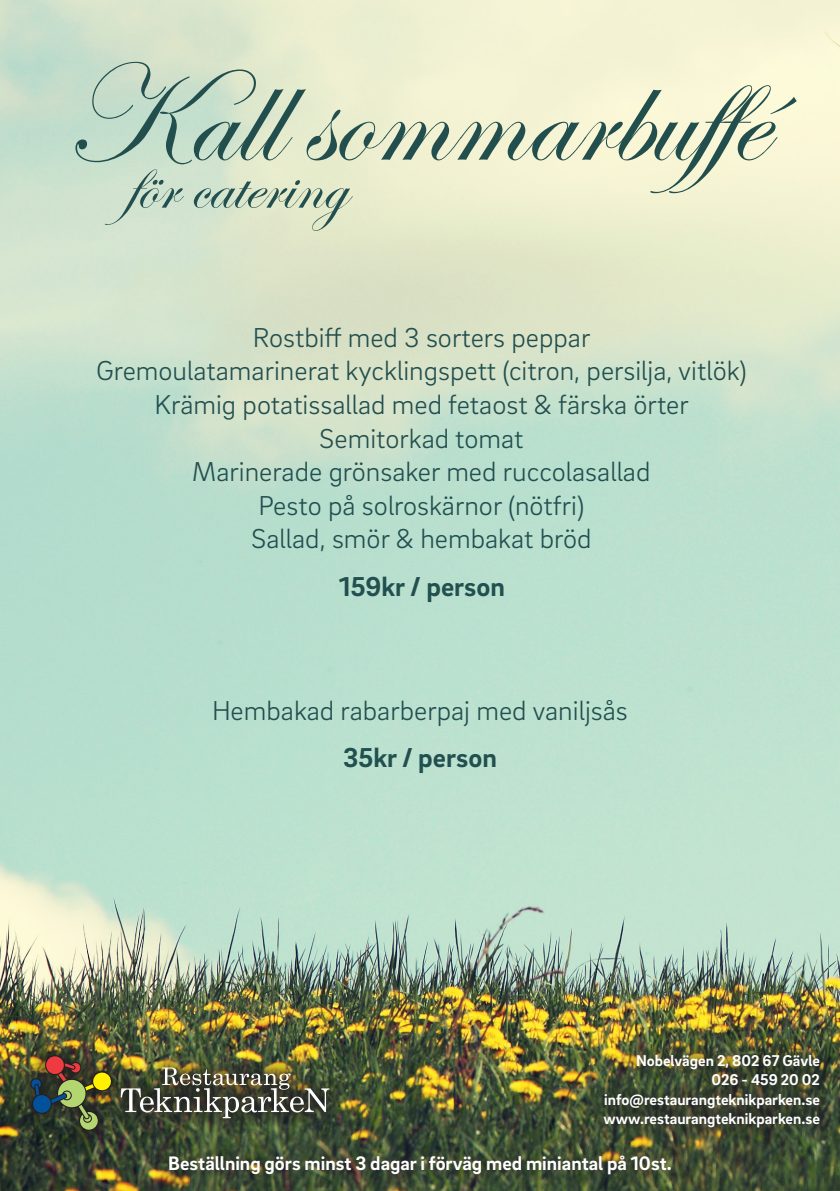
<style>
.page{position:relative;width:840px;height:1191px;background:#fff}
.page>*{position:absolute;margin:0;border:0;box-sizing:border-box;transform-origin:0 0}
.t1{font:140px "Edwardian Script ITC";color:#224f4e}
.t2{font:72px "Edwardian Script ITC";color:#224f4f}
.t3{font:300 28px "Brix Sans";color:#224f4f}
.t4{font:700 28px "Brix Sans";color:#224f4f}
.t5{font:700 20px "Brix Sans";color:#fff}
.t6{font:700 16px "Brix Sans";color:#fff}
</style>
<div class="page">
<img style="left:0;top:0;width:839px;height:1191px">
<div style="left:13px;top:1037px;width:334px;height:111px;background:#231f20;opacity:.75"></div>
<img style="left:121px;top:1067px;width:208px;height:51px">
<img style="left:30px;top:1055px;width:82px;height:76px">
<div style="left:586px;top:1037px;width:250px;height:106px;background:#231f20;opacity:.75"></div>
<div style="left:158px;top:1145px;width:522px;height:39px;background:#231f20;opacity:.75"></div>
<p class="t1" style="left:63px;top:40px;width:751px">Kall sommarbuffé</p>
<p class="t2" style="left:127px;top:146px;width:221px">för catering</p>
<p class="t3" style="left:253px;top:319px;width:339px">Rostbiff med 3 sorters peppar</p>
<p class="t3" style="left:96px;top:353px;width:651px">Gremoulatamarinerat kycklingspett (citron, persilja, vitlök)</p>
<p class="t3" style="left:154px;top:387px;width:535px">Krämig potatissallad med fetaost &amp; färska örter</p>
<p class="t3" style="left:319px;top:420px;width:205px">Semitorkad tomat</p>
<p class="t3" style="left:192px;top:454px;width:459px">Marinerade grönsaker med ruccolasallad</p>
<p class="t3" style="left:258px;top:487px;width:327px">Pesto på solroskärnor (nötfri)</p>
<p class="t3" style="left:251px;top:521px;width:341px">Sallad, smör &amp; hembakat bröd</p>
<p class="t4" style="left:339px;top:568px;width:167px">159kr / person</p>
<p class="t3" style="left:212px;top:692px;width:417px">Hembakad rabarberpaj med vaniljsås</p>
<p class="t4" style="left:343px;top:739px;width:155px">35kr / person</p>
<p class="t6" style="left:635px;top:1050px;width:185px">Nobelvägen 2, 802 67 Gävle</p>
<p class="t6" style="left:711px;top:1069px;width:110px">026 - 459 20 02</p>
<p class="t6" style="left:603px;top:1088px;width:217px">info@restaurangteknikparken.se</p>
<p class="t6" style="left:603px;top:1108px;width:218px">www.restaurangteknikparken.se</p>
<p class="t5" style="left:168px;top:1150px;width:504px">Beställning görs minst 3 dagar i förväg med miniantal på 10st.</p>
</div>
